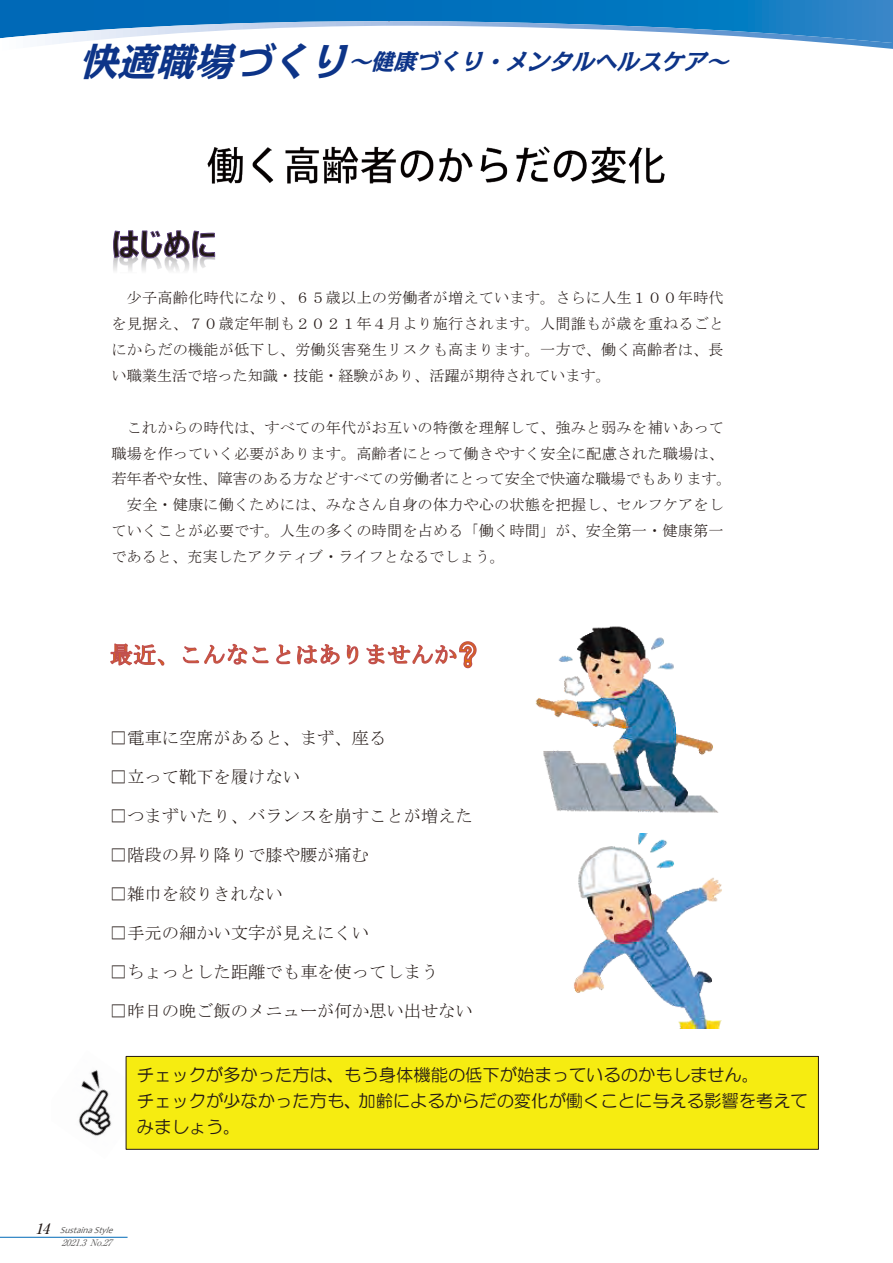
<style>
.page{position:relative;width:893px;height:1263px;background:#fff}
.page>*{position:absolute;margin:0;border:0;box-sizing:border-box;transform-origin:0 0}
.t1{font:italic 700 22.35px "Kakumin Pro";color:#0d3488}
.t2{font:17.25px "MS Mincho";color:#231916}
.t3{font:17.25px/26px "HG Maru Gothic MPRO";color:#231916}
.t4{font:15.15px/26px "MS Mincho";color:#231916;text-align:justify}
.t5{font:italic 9px "Candara";color:#595857}
.t6{font:italic 9px "Ryumin Pr 5";color:#595857}
.s1{font-size:38.25px}
.s2{font-family:"Ryumin Pr 5";font-weight:500;font-size:14.25px;color:#231916}
</style>
<div class="page">
<svg style="left:0;top:0;width:893px;height:21px"></svg>
<svg style="left:0;top:21px;width:893px;height:28px"></svg>
<svg style="left:110px;top:641px;width:367px;height:28px"></svg>
<img style="left:208px;top:147px;width:456px;height:37px">
<img style="left:113px;top:258px;width:102px;height:13px">
<svg style="left:113px;top:230px;width:102px;height:28px"></svg>
<img style="left:78px;top:1055px;width:72px;height:95px">
<div style="left:126px;top:1056px;width:692px;height:93px;background:#f6ec11"></div>
<div style="left:126px;top:1056px;width:693px;height:94px;border:1px solid #231916"></div>
<img style="left:574px;top:834px;width:148px;height:194px">
<img style="left:535px;top:626px;width:184px;height:187px">
<hr style="left:0;top:1237px;width:128px;height:1px;background:#0069b7">
<h1 class="t1" style="left:79px;top:44px;width:659px"><span class="s1">快適職場づくり</span>～健康づくり・メンタルヘルスケア～</h1>
<p class="t4" style="left:111px;top:284px;width:614px;text-indent:15px">少子高齢化時代になり、６５歳以上の労働者が増えています。さらに人生１００年時代を見据え、７０歳定年制も２０２１年４月より施行されます。人間誰もが歳を重ねるごとにからだの機能が低下し、労働災害発生リスクも高まります。一方で、働く高齢者は、長い職業生活で培った知識・技能・経験があり、活躍が期待されています。</p>
<p class="t4" style="left:127px;top:414px;width:599px">これからの時代は、すべての年代がお互いの特徴を理解して、強みと弱みを補いあって</p>
<p class="t4" style="left:111px;top:440px;width:614px">職場を作っていく必要があります。高齢者にとって働きやすく安全に配慮された職場は、</p>
<p class="t4" style="left:111px;top:466px;width:622px">若年者や女性、障害のある方などすべての労働者にとって安全で快適な職場でもあります。</p>
<p class="t4" style="left:127px;top:492px;width:599px">安全・健康に働くためには、みなさん自身の体力や心の状態を把握し、セルフケアをし</p>
<p class="t4" style="left:111px;top:518px;width:614px">ていくことが必要です。人生の多くの時間を占める「働く時間」が、安全第一・健康第一</p>
<p class="t4" style="left:111px;top:544px;width:395px">であると、充実したアクティブ・ライフとなるでしょう。</p>
<p class="t2" style="left:110px;top:729px;width:278px">□電車に空席があると、まず、座る</p>
<p class="t2" style="left:110px;top:768px;width:192px">□立って靴下を履けない</p>
<p class="t2" style="left:110px;top:807px;width:364px">□つまずいたり、バランスを崩すことが増えた</p>
<p class="t2" style="left:110px;top:846px;width:261px">□階段の昇り降りで膝や腰が痛む</p>
<p class="t2" style="left:110px;top:885px;width:174px">□雑巾を絞りきれない</p>
<p class="t2" style="left:110px;top:924px;width:261px">□手元の細かい文字が見えにくい</p>
<p class="t2" style="left:110px;top:963px;width:330px">□ちょっとした距離でも車を使ってしまう</p>
<p class="t2" style="left:110px;top:1002px;width:364px">□昨日の晩ご飯のメニューが何か思い出せない</p>
<p class="t3" style="left:137px;top:1062px;width:672px">チェックが多かった方は、もう身体機能の低下が始まっているのかもしません。<br>チェックが少なかった方も、加齢によるからだの変化が働くことに与える影響を考えてみましょう。</p>
<p class="t5" style="left:35px;top:1224px;width:83px"><span class="s2">14</span> SustainaStyle</p>
<p class="t6" style="left:61px;top:1235px;width:57px">2021.3No.27</p>
</div>
